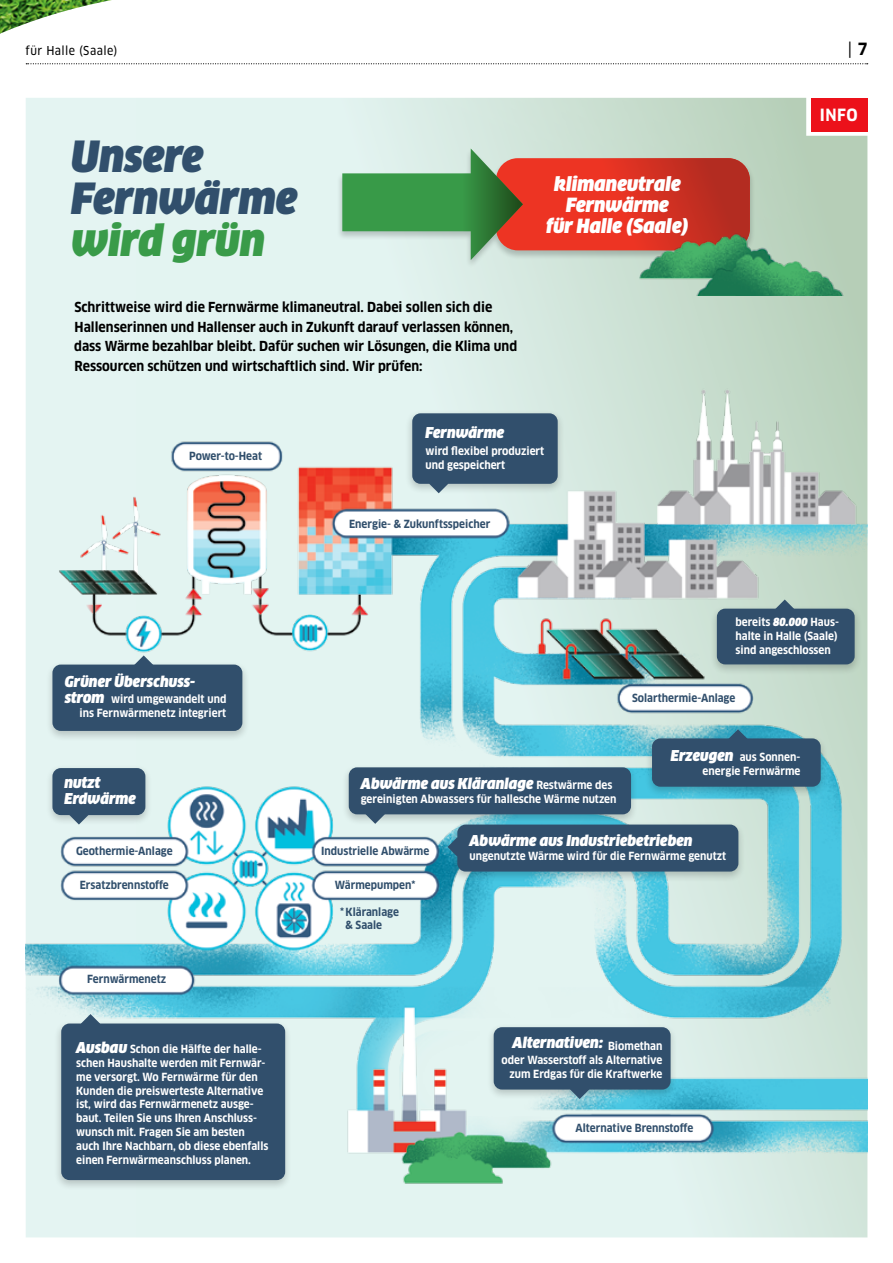
<style>
.page{position:relative;width:893px;height:1263px;background:#fff}
.page>*{position:absolute;margin:0;border:0;box-sizing:border-box;transform-origin:0 0}
.t1{font:italic 42px/42px "Clan OT Narr Ultra";color:#314f6c}
.t2{font:italic 42px "Clan OT Narr Ultra";color:#399b49}
.t3{font:italic 19.2px/21px "Clan OT Narr Ultra";color:#fff;text-align:center}
.t4{font:700 condensed 16.5px "Clan OT";color:#fff}
.t5{font:16.5px "Clan OT Narr News";color:#000}
.t6{font:italic 14.7px/16px "Clan OT Narr Ultra";color:#fff}
.t7{font:700 condensed 13.5px/19.5px "Clan OT";color:#000}
.t8{font:12px "Clan OT Narr News";letter-spacing:.035em;color:#000}
.t9{font:700 condensed 10.95px/14px "Clan OT";color:#fff;text-align:right}
.t10{font:700 condensed 10.95px/13.2px "Clan OT";color:#314f6c}
.s1{font-family:"Clan OT";font-weight:700;font-stretch:condensed}
.s2{font-family:"Clan OT Narr Ultra";font-weight:400;font-style:italic;font-stretch:normal}
.s3{font-family:"Clan OT";font-weight:700;font-style:normal;font-stretch:condensed;font-size:10.95px}
.s4{font-family:"Clan OT Narr Ultra";font-weight:400;font-style:italic;font-stretch:normal;font-size:14.7px}
</style>
<div class="page">
<svg style="left:26px;top:63px;width:842px;height:1px"></svg>
<img style="left:0;top:0;width:112px;height:34px">
<div style="left:26px;top:98px;width:841px;height:1139px;background:#e4f4f2"></div>
<div style="left:137px;top:98px;width:730px;height:1139px;background:linear-gradient(to right,#edfcfe,#b9d1bc)"></div>
<div style="left:811px;top:98px;width:56px;height:34px;background:#ec111a"></div>
<img style="left:26px;top:354px;width:841px;height:883px">
<div style="left:45px;top:661px;width:204px;height:81px;background:#000;opacity:.2"></div>
<div style="left:52px;top:664px;width:190px;height:67px;background:#314f6c;border-radius:8px"></div>
<svg style="left:134px;top:655px;width:19px;height:10px"></svg>
<div style="left:709px;top:605px;width:153px;height:71px;background:#000;opacity:.2"></div>
<div style="left:717px;top:609px;width:138px;height:55px;background:#314f6c;border-radius:8px"></div>
<svg style="left:775px;top:599px;width:19px;height:10px"></svg>
<div style="left:341px;top:763px;width:297px;height:62px;background:#000;opacity:.2"></div>
<div style="left:349px;top:767px;width:282px;height:47px;background:#314f6c;border-radius:8px"></div>
<svg style="left:366px;top:814px;width:19px;height:10px"></svg>
<div style="left:45px;top:764px;width:108px;height:62px;background:#000;opacity:.2"></div>
<div style="left:52px;top:768px;width:93px;height:47px;background:#314f6c;border-radius:8px"></div>
<svg style="left:69px;top:815px;width:20px;height:9px"></svg>
<div style="left:450px;top:821px;width:295px;height:61px;background:#000;opacity:.2"></div>
<div style="left:457px;top:824px;width:281px;height:47px;background:#314f6c;border-radius:8px"></div>
<svg style="left:448px;top:837px;width:10px;height:19px"></svg>
<div style="left:404px;top:409px;width:161px;height:86px;background:#000;opacity:.2"></div>
<div style="left:412px;top:413px;width:146px;height:71px;background:#314f6c;border-radius:8px"></div>
<svg style="left:429px;top:484px;width:19px;height:9px"></svg>
<div style="left:53px;top:1020px;width:239px;height:171px;background:#000;opacity:.2"></div>
<div style="left:61px;top:1023px;width:224px;height:157px;background:#314f6c;border-radius:8px"></div>
<svg style="left:81px;top:1014px;width:19px;height:10px"></svg>
<div style="left:644px;top:734px;width:184px;height:63px;background:#000;opacity:.2"></div>
<div style="left:652px;top:738px;width:169px;height:49px;background:#314f6c;border-radius:8px"></div>
<svg style="left:728px;top:729px;width:20px;height:10px"></svg>
<div style="left:486px;top:1023px;width:192px;height:77px;background:#000;opacity:.2"></div>
<div style="left:494px;top:1027px;width:177px;height:62px;background:#314f6c;border-radius:8px"></div>
<svg style="left:570px;top:1089px;width:19px;height:10px"></svg>
<div style="left:337px;top:149px;width:417px;height:120px;background:#000;opacity:.2"></div>
<svg style="left:496px;top:158px;width:254px;height:92px;background:#dd3222"></svg>
<img style="left:585px;top:190px;width:280px;height:106px">
<svg style="left:342px;top:148px;width:181px;height:112px"></svg>
<p class="t8" style="left:26px;top:44px;width:93px">für Halle (Saale)</p>
<h3 class="t5" style="left:848px;top:39px;width:21px">| <span class="s1">7</span></h3>
<h1 class="t1" style="left:72px;top:136px;width:227px">Unsere<br>Fernwärme</h1>
<h1 class="t2" style="left:72px;top:217px;width:195px">wird grün</h1>
<p class="t7" style="left:74px;top:298px;width:444px">Schrittweise wird die Fernwärme klimaneutral. Dabei sollen sich die Hallenserinnen und Hallenser auch in Zukunft darauf verlassen können, dass Wärme bezahlbar bleibt. Dafür suchen wir Lösungen, die Klima und Ressourcen schützen und wirtschaftlich sind. Wir prüfen:</p>
<h2 class="t3" style="left:546px;top:174px;width:144px">klimaneutrale<br>Fernwärme<br>für Halle (Saale)</h2>
<p class="t10" style="left:189px;top:449px;width:75px">Power-to-Heat</p>
<h3 class="t6" style="left:425px;top:424px;width:80px">Fernwärme</h3>
<p class="t9" style="left:425px;top:444px;width:120px;text-align:left">wird flexibel produziert und gespeichert</p>
<p class="t10" style="left:349px;top:517px;width:143px">Energie- &amp; Zukunftsspeicher</p>
<h3 class="t4" style="left:820px;top:105px;width:39px">INFO</h3>
<p class="t9" style="left:735px;top:615px;width:105px;text-align:justify">bereits <span class="s2">80.000</span> Haus&shy;halte in Halle (Saale) sind angeschlossen</p>
<h3 class="t6" style="left:65px;top:674px;width:132px">Grüner Überschuss&shy;strom</h3>
<p class="t9" style="left:80px;top:692px;width:148px">wird umgewandelt und<br>ins Fernwärmenetz integriert</p>
<p class="t10" style="left:632px;top:691px;width:105px">Solarthermie-Anlage</p>
<h3 class="t6" style="left:64px;top:775px;width:73px">nutzt<br>Erdwärme</h3>
<h3 class="t6" style="left:361px;top:776px;width:253px">Abwärme aus Kläranlage <span class="s3">Restwärme des</span></h3>
<p class="t9" style="left:361px;top:792px;width:257px">gereinigten Abwassers für hallesche Wärme nutzen</p>
<p class="t9" style="left:671px;top:750px;width:131px"><span class="s4">Erzeugen</span> aus Sonnen&shy;energie Fernwärme</p>
<p class="t10" style="left:76px;top:845px;width:98px">Geothermie-Anlage</p>
<p class="t10" style="left:321px;top:845px;width:110px">Industrielle Abwärme</p>
<h3 class="t6" style="left:469px;top:833px;width:225px">Abwärme aus Industriebetrieben</h3>
<p class="t9" style="left:469px;top:849px;width:258px">ungenutzte Wärme wird für die Fernwärme genutzt</p>
<p class="t10" style="left:80px;top:879px;width:91px">Ersatzbrennstoffe</p>
<p class="t10" style="left:335px;top:879px;width:82px">Wärmepumpen*</p>
<p class="t10" style="left:87px;top:972px;width:80px">Fernwärmenetz</p>
<p class="t9" style="left:76px;top:1042px;width:194px;text-align:left"><span class="s4">Ausbau</span> Schon die Hälfte der halle&shy;schen Haushalte werden mit Fernwär&shy;me versorgt. Wo Fernwärme für den Kunden die preiswerteste Alternative ist, wird das Fernwärmenetz ausge&shy;baut. Teilen Sie uns Ihren Anschluss&shy;wunsch mit. Fragen Sie am besten auch Ihre Nachbarn, ob diese ebenfalls einen Fernwärmeanschluss planen.</p>
<p class="t10" style="left:346px;top:905px;width:55px;text-indent:-5px">*Kläranlage &amp; Saale</p>
<h3 class="t6" style="left:512px;top:1035px;width:92px">Alternativen:</h3>
<p class="t9" style="left:501px;top:1039px;width:163px">Biomethan<br>oder Wasserstoff als Alternative zum Erdgas für die Kraftwerke</p>
<p class="t10" style="left:575px;top:1121px;width:119px">Alternative Brennstoffe</p>
</div>
